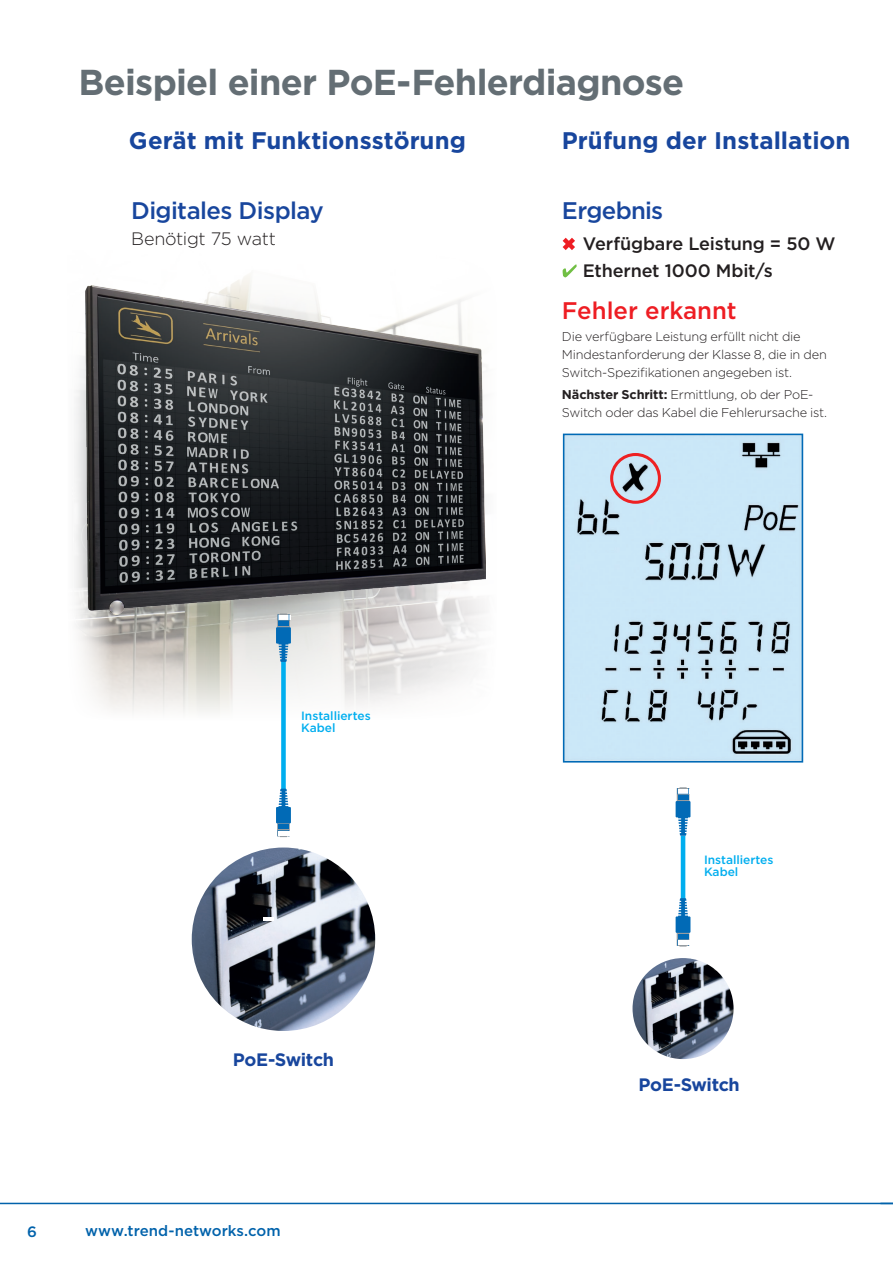
<style>
.page{position:relative;width:893px;height:1263px;background:#fff}
.page>*{position:absolute;margin:0;border:0;box-sizing:border-box;transform-origin:0 0}
.t1{font:700 36px "Gotham";letter-spacing:-.02em;color:#646e74}
.Titles{font:700 24px "Gotham";color:#18469d}
.Titles-2{font:500 24px "Gotham";letter-spacing:-.025em;color:#18469d}
.t2{font:500 24px "Gotham";color:#ee1d23}
.Titles-3{font:500 18px/27px "Gotham";letter-spacing:-.01em;color:#231f20}
.Titles-4{font:700 18px "Gotham";letter-spacing:-.02em;color:#18469d}
.t3{font:300 18px "Gotham";letter-spacing:-.02em;color:#231f20}
.t4{font:500 15px "Gotham";color:#0162ab}
.t5{font:300 12.75px/18px "Gotham";letter-spacing:-.015em;color:#231f20}
.t6{font:500 12px/12px "Gotham";color:#00aeef}
.s1{font-weight:700}
</style>
<div class="page">
<img style="left:74px;top:274px;width:407px;height:439px">
<div style="left:281px;top:662px;width:5px;height:128px;background:#00aeef"></div>
<svg style="left:276px;top:614px;width:15px;height:48px"></svg>
<svg style="left:276px;top:789px;width:15px;height:48px"></svg>
<img style="left:192px;top:847px;width:183px;height:184px;border-radius:92px">
<svg style="left:563px;top:238px;width:12px;height:12px"></svg>
<svg style="left:563px;top:264px;width:14px;height:13px"></svg>
<svg style="left:264px;top:917px;width:10px;height:4px"></svg>
<img style="left:86px;top:286px;width:400px;height:328px">
<hr style="left:681px;top:836px;width:4px;height:63px;background:#00aeef">
<svg style="left:676px;top:787px;width:14px;height:49px"></svg>
<svg style="left:676px;top:898px;width:14px;height:48px"></svg>
<img style="left:632px;top:958px;width:102px;height:101px;border-radius:51px">
<img style="left:566px;top:437px;width:234px;height:322px">
<div style="left:563px;top:434px;width:240px;height:328px;border:2px solid #016ab6"></div>
<div style="left:610px;top:453px;width:51px;height:51px;border:3px solid #ee2123;border-radius:50%"></div>
<hr style="left:0;top:1203px;width:893px;height:1px;background:#0162ab">
<p class="t1" style="left:78px;top:59px;width:607px">Beispiel einer PoE-Fehlerdiagnose</p>
<p class="Titles" style="left:129px;top:125px;width:338px">Gerät mit Funktionsstörung</p>
<p class="Titles" style="left:562px;top:125px;width:290px">Prüfung der Installation</p>
<p class="Titles-2" style="left:131px;top:195px;width:194px">Digitales Display</p>
<p class="t3" style="left:131px;top:227px;width:147px">Benötigt 75 watt</p>
<p class="t6" style="left:301px;top:710px;width:71px">Installiertes<br>Kabel</p>
<p class="Titles-4" style="left:233px;top:1048px;width:103px">PoE-Switch</p>
<p class="t4" style="left:27px;top:1222px;width:11px">6</p>
<p class="t4" style="left:85px;top:1221px;width:197px">www.trend-networks.com</p>
<p class="Titles-2" style="left:562px;top:195px;width:103px">Ergebnis</p>
<p class="Titles-3" style="left:583px;top:230px;width:254px">Verfügbare Leistung = 50 W<br>Ethernet 1000 Mbit/s</p>
<p class="t2" style="left:562px;top:294px;width:176px">Fehler erkannt</p>
<p class="t5" style="left:562px;top:327px;width:266px">Die verfügbare Leistung erfüllt nicht die<br>Mindestanforderung der Klasse 8, die in den<br>Switch-Spezifikationen angegeben ist.</p>
<p class="t5" style="left:562px;top:385px;width:267px"><span class="s1">Nächster Schritt:</span> Ermittlung, ob der PoE-<br>Switch oder das Kabel die Fehlerursache ist.</p>
<p class="t6" style="left:704px;top:854px;width:71px">Installiertes<br>Kabel</p>
<p class="Titles-4" style="left:638px;top:1073px;width:103px">PoE-Switch</p>
</div>
